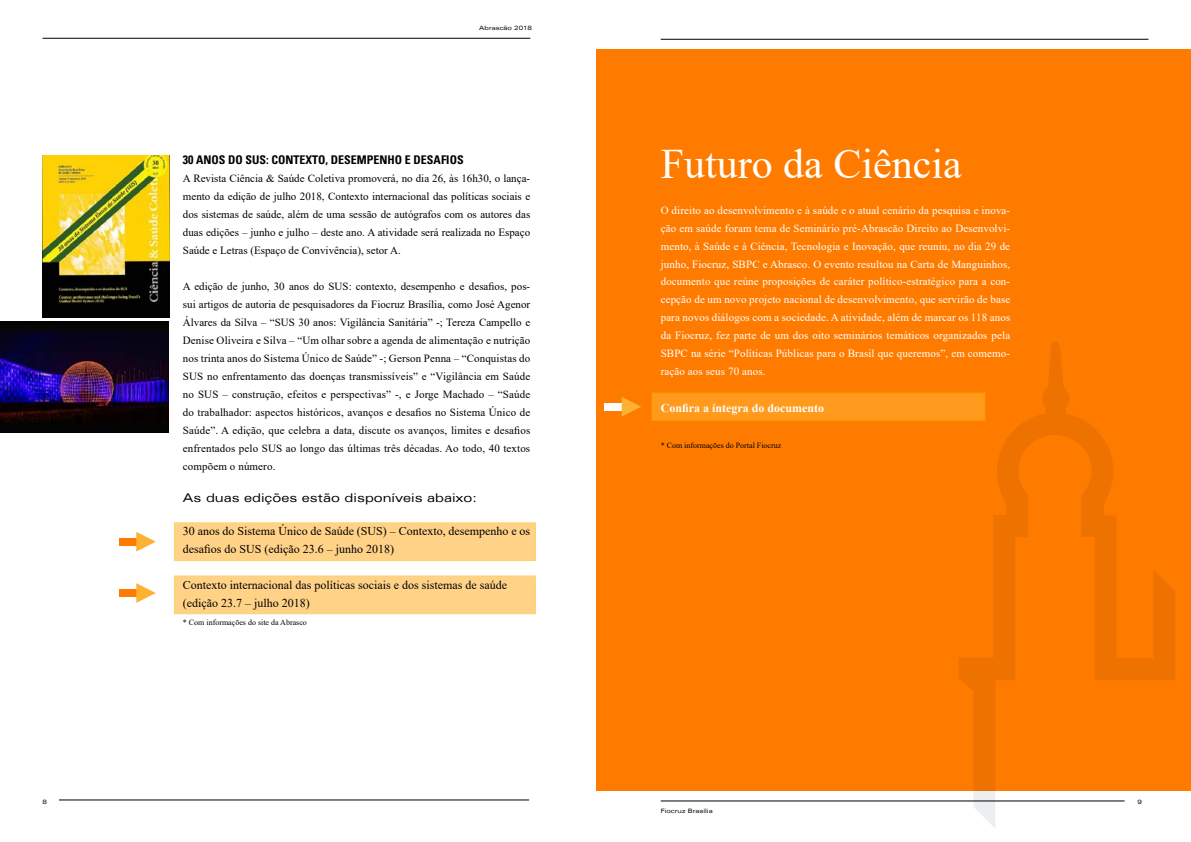
<style>
.page{position:relative;width:1191px;height:842px;background:#fff}
.page>*{position:absolute;margin:0;border:0;box-sizing:border-box;transform-origin:0 0}
.t1{font:42px "Times New Roman";color:#fff}
.t2{font:12px/18px "Times New Roman";color:#000}
.t3{font:700 condensed 12px "Univers";color:#000}
.t4{font:expanded 12px "Univers";color:#000}
.t5{font:700 12px "Times New Roman";color:#fff}
.t6{font:11px/18px "Times New Roman";letter-spacing:.005em;color:#000;text-align:justify}
.t7{font:11px/18px "Times New Roman";letter-spacing:.01em;color:#fff;text-align:justify}
.t8{font:8px "Times New Roman";color:#000}
.t9{font:expanded 6px "Univers";color:#000}
</style>
<div class="page">
<svg style="left:958px;top:790px;width:217px;height:38px"></svg>
<hr style="left:43px;top:38px;width:487px;height:1px;background:#000">
<hr style="left:59px;top:799px;width:470px;height:1px;background:#000">
<hr style="left:660px;top:39px;width:488px;height:1px;background:#000">
<hr style="left:660px;top:800px;width:464px;height:1px;background:#000">
<div style="left:596px;top:49px;width:595px;height:741px;background:#ff7b00"></div>
<div style="left:651px;top:393px;width:334px;height:28px;background:#ff9a1c;border:1px solid #f7b800"></div>
<div style="left:174px;top:522px;width:362px;height:39px;background:#ffd288"></div>
<div style="left:174px;top:575px;width:362px;height:39px;background:#ffd288"></div>
<div style="left:119px;top:538px;width:21px;height:7px;background:#ff7b00"></div>
<svg style="left:136px;top:532px;width:20px;height:20px"></svg>
<div style="left:604px;top:403px;width:21px;height:7px;background:#fff"></div>
<svg style="left:621px;top:397px;width:20px;height:19px"></svg>
<div style="left:119px;top:589px;width:21px;height:8px;background:#ff7b00"></div>
<svg style="left:136px;top:583px;width:20px;height:20px"></svg>
<img style="left:43px;top:155px;width:126px;height:162px">
<img style="left:0;top:322px;width:168px;height:110px">
<p class="t9" style="left:479px;top:24px;width:54px">Abrascão 2018</p>
<p class="t3" style="left:183px;top:152px;width:282px">30 ANOS DO SUS: CONTEXTO, DESEMPENHO E DESAFIOS</p>
<p class="t6" style="left:183px;top:169px;width:349px">A Revista Ciência &amp; Saúde Coletiva promoverá, no dia 26, às 16h30, o lança&shy;mento da edição de julho 2018, Contexto internacional das políticas sociais e dos sistemas de saúde, além de uma sessão de autógrafos com os autores das duas edições – junho e julho – deste ano. A atividade será realizada no Espaço Saúde e Letras (Espaço de Convivência), setor A.</p>
<p class="t6" style="left:183px;top:277px;width:349px">A edição de junho, 30 anos do SUS: contexto, desempenho e desafios, pos&shy;sui artigos de autoria de pesquisadores da Fiocruz Brasília, como José Agenor Álvares da Silva – “SUS 30 anos: Vigilância Sanitária” -; Tereza Campello e Denise Oliveira e Silva – “Um olhar sobre a agenda de alimentação e nutrição nos trinta anos do Sistema Único de Saúde” -; Gerson Penna – “Conquistas do SUS no enfrentamento das doenças transmissíveis” e “Vigilância em Saúde no SUS – construção, efeitos e perspectivas” -, e Jorge Machado – “Saúde do trabalhador: aspectos históricos, avanços e desafios no Sistema Único de Saúde”. A edição, que celebra a data, discute os avanços, limites e desafios enfrentados pelo SUS ao longo das últimas três décadas. Ao todo, 40 textos compõem o número.</p>
<p class="t4" style="left:183px;top:491px;width:295px">As duas edições estão disponíveis abaixo:</p>
<p class="t2" style="left:183px;top:521px;width:349px">30 anos do Sistema Único de Saúde (SUS) – Contexto, desempenho e os desafios do SUS (edição 23.6 – junho 2018)</p>
<p class="t2" style="left:183px;top:575px;width:326px">Contexto internacional das políticas sociais e dos sistemas de saúde (edição 23.7 – julho 2018)</p>
<p class="t8" style="left:183px;top:616px;width:125px">* Com informações do site da Abrasco</p>
<h1 class="t1" style="left:660px;top:134px;width:302px">Futuro da Ciência</h1>
<p class="t7" style="left:660px;top:200px;width:351px">O direito ao desenvolvimento e à saúde e o atual cenário da pesquisa e inova&shy;ção em saúde foram tema de Seminário pré-Abrascão Direito ao Desenvolvi&shy;mento, à Saúde e à Ciência, Tecnologia e Inovação, que reuniu, no dia 29 de junho, Fiocruz, SBPC e Abrasco. O evento resultou na Carta de Manguinhos, documento que reúne proposições de caráter político-estratégico para a con&shy;cepção de um novo projeto nacional de desenvolvimento, que servirão de base para novos diálogos com a sociedade. A atividade, além de marcar os 118 anos da Fiocruz, fez parte de um dos oito seminários temáticos organizados pela SBPC na série “Políticas Públicas para o Brasil que queremos”, em comemo&shy;ração aos seus 70 anos.</p>
<p class="t5" style="left:660px;top:399px;width:165px">Confira a íntegra do documento</p>
<p class="t8" style="left:660px;top:439px;width:122px">* Com informações do Portal Fiocruz</p>
<p class="t9" style="left:43px;top:798px;width:6px">8</p>
<p class="t9" style="left:1137px;top:798px;width:6px">9</p>
<p class="t9" style="left:660px;top:808px;width:53px">Fiocruz Brasília</p>
</div>
